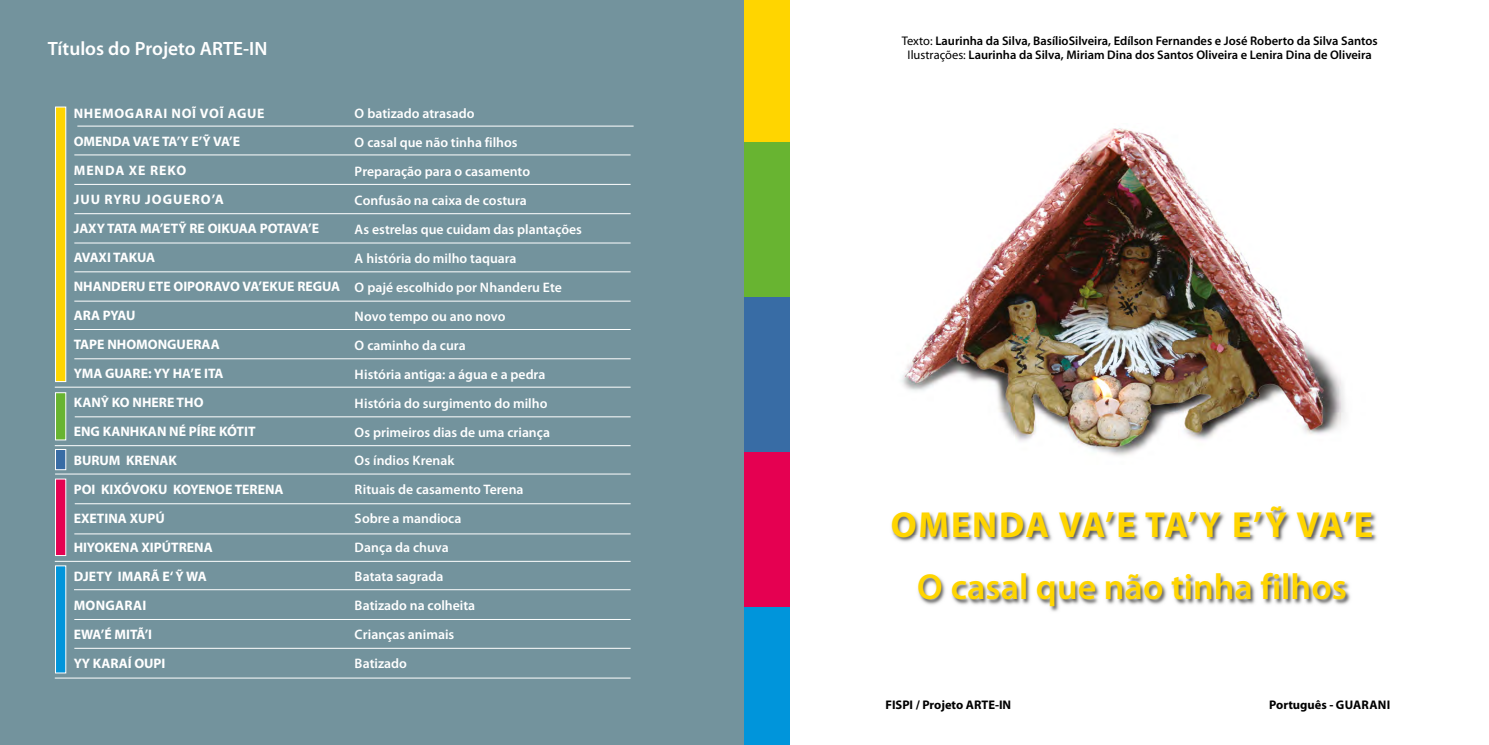
<style>
.page{position:relative;width:1489px;height:745px;background:#fff}
.page>*{position:absolute;margin:0;border:0;box-sizing:border-box;transform-origin:0 0}
.t1{font:600 36.25px "Myriad Pro";color:#ffd500}
.t2{font:700 36.25px "Myriad Pro";letter-spacing:.04em;color:#ffd500}
.t3{font:600 19.25px "Myriad Pro";color:#fff}
.t4{font:600 13.75px/28.9px "Myriad Pro";color:#fff}
.t5{font:700 13.75px/28.9px "Myriad Pro";color:#fff}
.t6{font:600 12.5px/13.8px "Myriad Pro";color:#000;text-align:center}
.t7{font:700 12.5px "Myriad Pro";color:#000}
.s1{font-weight:400}
</style>
<div class="page">
<div style="left:0;top:0;width:744px;height:744px;background:#73939d"></div>
<svg style="left:744px;top:0;width:633px;height:744px"></svg>
<h2 class="t3" style="left:48px;top:36px;width:221px">Títulos do Projeto ARTE-IN</h2>
<p class="t6" style="left:901px;top:33px;width:477px"><span class="s1">Texto:</span> Laurinha da Silva, BasílioSilveira, Edílson Fernandes e José Roberto da Silva Santos<br><span class="s1">Ilustrações:</span> Laurinha da Silva, Miriam Dina dos Santos Oliveira e Lenira Dina de Oliveira</p>
<p class="t5" style="left:74px;top:98px;width:268px">NHEMOGARAI NOĨ VOĨ AGUE<br>OMENDA VA’E TA’Y E’Ỹ VA’E<br>MENDA XE REKO<br>JUU RYRU JOGUERO’A<br>JAXY TATA MA’ETỸ RE OIKUAA POTAVA’E<br>AVAXI TAKUA<br>NHANDERU ETE OIPORAVO VA’EKUE REGUA<br>ARA PYAU<br>TAPE NHOMONGUERAA<br>YMA GUARE: YY HA’E ITA<br>KANŶ KO NHERE THO<br>ENG KANHKAN NÉ PÍRE KÓTIT<br>BURUM KRENAK<br>POI KIXÓVOKU KOYENOE TERENA<br>EXETINA XUPÚ<br>HIYOKENA XIPÚTRENA<br>DJETY IMARÃ E‘ Ỹ WA<br>MONGARAI<br>EWA’É MITÃ’I<br>YY KARAÍ OUPI</p>
<p class="t4" style="left:354px;top:98px;width:229px">O batizado atrasado<br>O casal que não tinha filhos<br>Preparação para o casamento<br>Confusão na caixa de costura<br>As estrelas que cuidam das plantações<br>A história do milho taquara<br>O pajé escolhido por Nhanderu Ete<br>Novo tempo ou ano novo<br>O caminho da cura<br>História antiga: a água e a pedra<br>História do surgimento do milho<br>Os primeiros dias de uma criança<br>Os índios Krenak<br>Rituais de casamento Terena<br>Sobre a mandioca<br>Dança da chuva<br>Batata sagrada<br>Batizado na colheita<br>Crianças animais<br>Batizado</p>
<h1 class="t2" style="left:890px;top:500px;width:484px">OMENDA VA’E TA’Y E’Ỹ VA’E</h1>
<h1 class="t1" style="left:917px;top:563px;width:431px">O casal que não tinha filhos</h1>
<p class="t7" style="left:885px;top:696px;width:127px">FISPI / Projeto ARTE-IN</p>
<p class="t7" style="left:1268px;top:696px;width:123px">Português - GuARANI</p>
</div>
